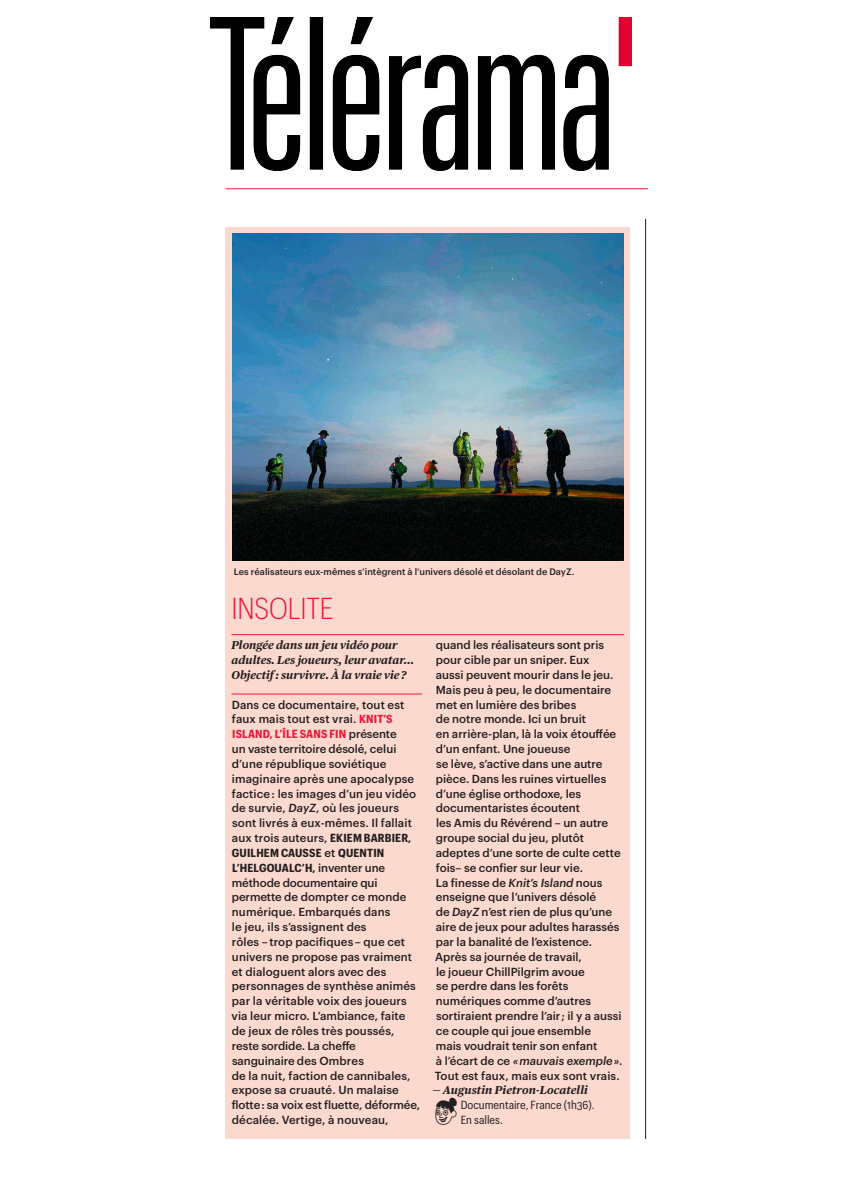
<style>
.page{position:relative;width:842px;height:1191px;background:#fff}
.page>*{position:absolute;margin:0;border:0;box-sizing:border-box;transform-origin:0 0}
.t1{font:30.5px "Telerama Icons Print";color:#231f20}
.t2{font:300 29.7px "Graphik Compact";letter-spacing:-.005em;color:#ed1a3a}
.t3{font:500 11.5px/14.8px "Graphik";color:#231f20}
.t4{font:italic 700 11.5px/14.8px "Publico Text";color:#231f20}
.t5{font:11.5px/14.8px "Graphik Compact";color:#231f20}
.t6{font:500 9.2px "Graphik";letter-spacing:.005em;color:#231f20}
.s1{font-family:"Graphik Compact";font-weight:700;color:#ed1a3a}
.s2{font-style:italic}
.s3{font-family:"Graphik Compact";font-weight:700}
</style>
<div class="page">
<hr style="left:645px;top:219px;width:1px;height:919px;background:#231f20">
<div style="left:226px;top:228px;width:404px;height:910px;background:#fcd9cf"></div>
<hr style="left:232px;top:634px;width:392px;height:1px;background:#ed1a3a">
<hr style="left:232px;top:693px;width:190px;height:1px;background:#ed1a3a">
<hr style="left:226px;top:188px;width:421px;height:1px;background:#ed1a3a">
<img style="left:232px;top:234px;width:391px;height:326px">
<img style="left:211px;top:18px;width:420px;height:152px">
<p class="t6" style="left:234px;top:564px;width:342px">Les réalisateurs eux-mêmes s’intègrent à l’univers désolé et désolant de DayZ.</p>
<p class="t2" style="left:232px;top:588px;width:104px">INSOLITE</p>
<p class="t4" style="left:232px;top:637px;width:184px">Plongée dans un jeu vidéo pour adultes. Les joueurs, leur avatar…<br>Objectif: survivre. À la vraie vie?</p>
<p class="t3" style="left:231px;top:696px;width:190px">Dans ce documentaire, tout est faux mais tout est vrai. <span class="s1">KNIT’S<br>ISLAND, L’ÎLE SANS FIN</span> présente<br>un vaste territoire désolé, celui d’une république soviétique imaginaire après une apocalypse factice: les images d’un jeu vidéo de survie, <span class="s2">DayZ,</span> où les joueurs sont livrés à eux-mêmes. Il fallait aux trois auteurs, <span class="s3">EKIEM BARBIER,<br>GUILHEM CAUSSE</span> et <span class="s3">QUENTIN<br>L’HELGOUALC’H,</span> inventer une méthode documentaire qui permette de dompter ce monde numérique. Embarqués dans<br>le jeu, ils s’assignent des<br>rôles –trop pacifiques– que cet univers ne propose pas vraiment et dialoguent alors avec des personnages de synthèse animés par la véritable voix des joueurs via leur micro. L’ambiance, faite de jeux de rôles très poussés, reste sordide. La cheffe sanguinaire des Ombres<br>de la nuit, faction de cannibales, expose sa cruauté. Un malaise flotte: sa voix est fluette, déformée, décalée. Vertige, à nouveau,</p>
<p class="t3" style="left:435px;top:636px;width:190px">quand les réalisateurs sont pris pour cible par un sniper. Eux<br>aussi peuvent mourir dans le jeu.<br>Mais peu à peu, le documentaire met en lumière des bribes<br>de notre monde. Ici un bruit<br>en arrière-plan, là la voix étouffée d’un enfant. Une joueuse<br>se lève, s’active dans une autre pièce. Dans les ruines virtuelles d’une église orthodoxe, les documentaristes écoutent<br>les Amis du Révérend – un autre groupe social du jeu, plutôt adeptes d’une sorte de culte cette fois– se confier sur leur vie.<br>La finesse de <span class="s2">Knit’s Island</span> nous enseigne que l’univers désolé<br>de <span class="s2">DayZ</span> n’est rien de plus qu’une aire de jeux pour adultes harassés par la banalité de l’existence.<br>Après sa journée de travail,<br>le joueur ChillPilgrim avoue<br>se perdre dans les forêts numériques comme d’autres sortiraient prendre l’air; il y a aussi ce couple qui joue ensemble<br>mais voudrait tenir son enfant<br>à l’écart de ce <span class="s2">«mauvais exemple».<br></span>Tout est faux, mais eux sont vrais.</p>
<p class="t4" style="left:432px;top:1082px;width:157px">— Augustin Pietron-Locatelli</p>
<p class="t1" style="left:435px;top:1095px;width:23px">;</p>
<p class="t5" style="left:461px;top:1096px;width:136px">Documentaire, France (1h36).<br>En salles.</p>
</div>
